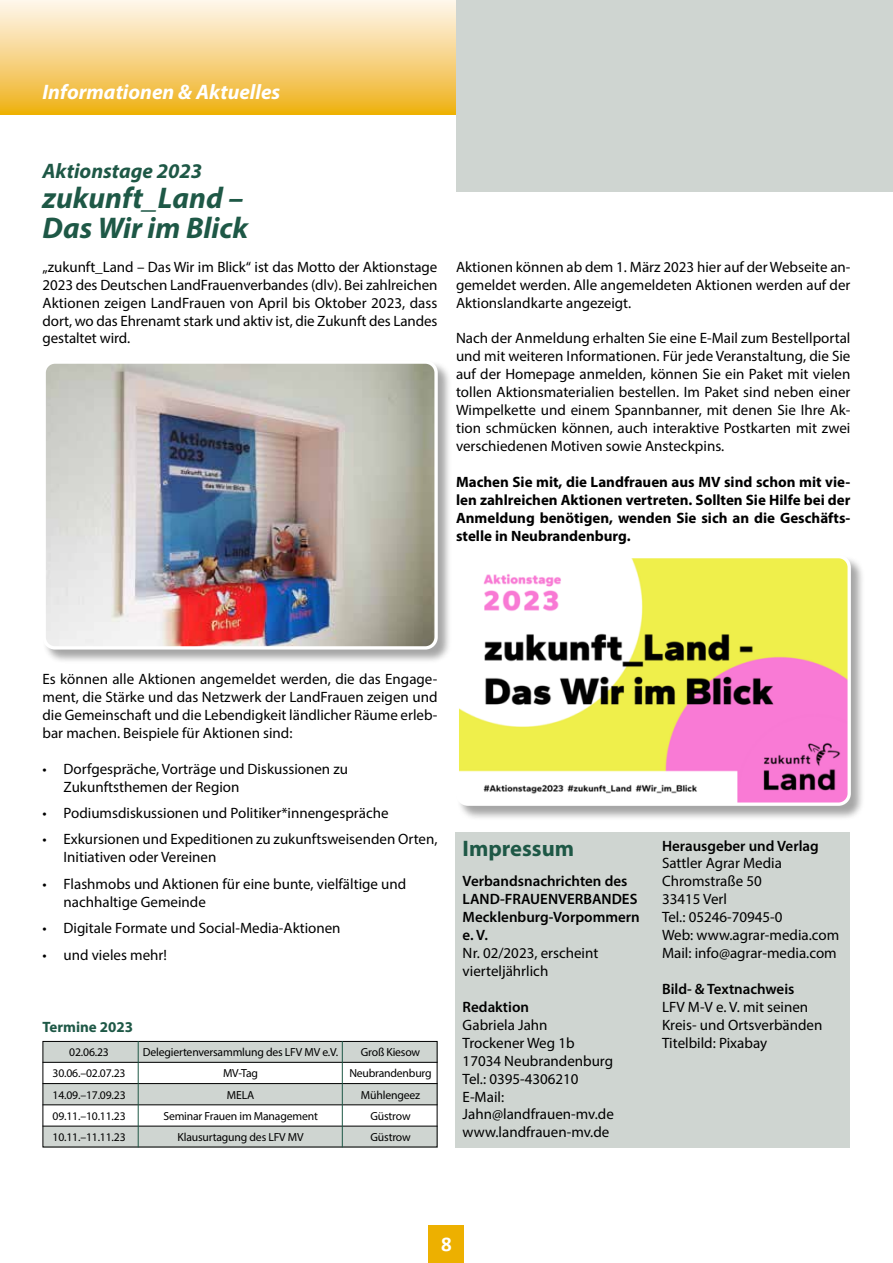
<style>
.page{position:relative;width:893px;height:1263px;background:#fff}
.page>*{position:absolute;margin:0;border:0;box-sizing:border-box;transform-origin:0 0}
.t1{font:italic 700 30px/30px "Myriad Pro";color:#1e5846}
.t2{font:700 22.5px "Myriad Pro";color:#1e5846}
.t3{font:italic 700 21px "Myriad Pro";color:#fff}
.t4{font:italic 700 21px "Myriad Pro";color:#1e5846}
.t5{font:700 21px "Calibri";color:#fff}
.t6{font:15px/18px "Myriad Pro";color:#000}
.t7{font:700 15px/17.9px "Myriad Pro";color:#000;text-align:justify}
.t8{font:600 15px/18px "Myriad Pro";color:#000}
.t9{font:700 15px "Myriad Pro";color:#1e5846}
.t10{font:11.7px "Myriad Pro";letter-spacing:-.015em;color:#000}
</style>
<div class="page">
<div style="left:429px;top:1225px;width:35px;height:38px;background:#edb000"></div>
<div style="left:455px;top:833px;width:395px;height:315px;background:#cfd5d1"></div>
<div style="left:43px;top:1041px;width:394px;height:21px;background:#cfd5d1"></div>
<div style="left:43px;top:1083px;width:394px;height:22px;background:#cfd5d1"></div>
<div style="left:43px;top:1126px;width:394px;height:21px;background:#cfd5d1"></div>
<div style="left:43px;top:1041px;width:394px;height:106px;border:1px solid #000"></div>
<hr style="left:43px;top:1062px;width:394px;height:1px;background:#000">
<hr style="left:43px;top:1083px;width:394px;height:1px;background:#000">
<hr style="left:43px;top:1104px;width:394px;height:1px;background:#000">
<hr style="left:43px;top:1126px;width:394px;height:1px;background:#000">
<hr style="left:138px;top:1041px;width:1px;height:106px;background:#1e5846">
<hr style="left:342px;top:1041px;width:1px;height:106px;background:#1e5846">
<div style="left:43px;top:360px;width:410px;height:304px;background:#000;opacity:.35"></div>
<img style="left:44px;top:363px;width:392px;height:285px">
<div style="left:43px;top:360px;width:395px;height:289px;border:3px solid #fff;border-radius:11px"></div>
<div style="left:456px;top:555px;width:410px;height:265px;background:#000;opacity:.35"></div>
<img style="left:457px;top:557px;width:392px;height:247px">
<div style="left:456px;top:555px;width:395px;height:251px;border:3px solid #fff;border-radius:11px"></div>
<svg style="left:0;top:0;width:456px;height:115px;background:#f6d484"></svg>
<div style="left:456px;top:0;width:437px;height:191px;background:#cfd5d1"></div>
<h3 class="t3" style="left:43px;top:78px;width:239px">Informationen &amp; Aktuelles</h3>
<h3 class="t4" style="left:43px;top:157px;width:161px">Aktionstage 2023</h3>
<h1 class="t1" style="left:43px;top:182px;width:207px">zukunft_Land –<br>Das Wir im Blick</h1>
<p class="t6" style="left:43px;top:257px;width:396px;text-align:justify">„zukunft_Land – Das Wir im Blick“ ist das Motto der Aktionstage 2023 des Deutschen LandFrauenverbandes (dlv). Bei zahlreichen Aktionen zeigen LandFrauen von April bis Oktober 2023, dass dort, wo das Ehrenamt stark und aktiv ist, die Zukunft des Landes gestaltet wird.</p>
<p class="t6" style="left:456px;top:257px;width:396px;text-align:justify">Aktionen können ab dem 1. März 2023 hier auf der Webseite an&shy;gemeldet werden. Alle angemeldeten Aktionen werden auf der Aktionslandkarte angezeigt.</p>
<p class="t6" style="left:456px;top:329px;width:396px;text-align:justify">Nach der Anmeldung erhalten Sie eine E-Mail zum Bestellportal und mit weiteren Informationen. Für jede Veranstaltung, die Sie auf der Homepage anmelden, können Sie ein Paket mit vielen tollen Aktionsmaterialien bestellen. Im Paket sind neben einer Wimpelkette und einem Spannbanner, mit denen Sie Ihre Ak&shy;tion schmücken können, auch interaktive Postkarten mit zwei verschiedenen Motiven sowie Ansteckpins.</p>
<p class="t7" style="left:456px;top:472px;width:396px">Machen Sie mit, die Landfrauen aus MV sind schon mit vie&shy;len zahlreichen Aktionen vertreten. Sollten Sie Hilfe bei der Anmeldung benötigen, wenden Sie sich an die Geschäfts&shy;stelle in Neubrandenburg.</p>
<p class="t6" style="left:43px;top:670px;width:396px;text-align:justify">Es können alle Aktionen angemeldet werden, die das Engage&shy;ment, die Stärke und das Netzwerk der LandFrauen zeigen und die Gemeinschaft und die Lebendigkeit ländlicher Räume erleb&shy;bar machen. Beispiele für Aktionen sind:</p>
<p class="t6" style="left:64px;top:759px;width:286px;text-indent:-21px">• Dorfgespräche, Vorträge und Diskussionen zu<br>Zukunftsthemen der Region</p>
<p class="t6" style="left:43px;top:804px;width:348px">• Podiumsdiskussionen und Politiker*innengespräche</p>
<p class="t6" style="left:64px;top:830px;width:375px;text-indent:-21px">• Exkursionen und Expeditionen zu zukunftsweisenden Orten,<br>Initiativen oder Vereinen</p>
<p class="t6" style="left:64px;top:875px;width:344px;text-indent:-21px">• Flashmobs und Aktionen für eine bunte, vielfältige und nachhaltige Gemeinde</p>
<p class="t6" style="left:43px;top:919px;width:300px">• Digitale Formate und Social-Media-Aktionen</p>
<p class="t6" style="left:43px;top:945px;width:126px">• und vieles mehr!</p>
<p class="t9" style="left:43px;top:1017px;width:92px">Termine 2023</p>
<p class="t10" style="left:69px;top:1045px;width:41px">02.06.23</p>
<p class="t10" style="left:143px;top:1045px;width:197px">Delegiertenversammlung des LFV MV e.V.</p>
<p class="t10" style="left:361px;top:1045px;width:61px">Groß Kiesow</p>
<p class="t10" style="left:53px;top:1066px;width:75px">30.06.–02.07.23</p>
<p class="t10" style="left:223px;top:1066px;width:37px">MV-Tag</p>
<p class="t10" style="left:349px;top:1066px;width:84px">Neubrandenburg</p>
<p class="t10" style="left:53px;top:1087px;width:75px">14.09.–17.09.23</p>
<p class="t10" style="left:227px;top:1087px;width:29px">MELA</p>
<p class="t10" style="left:361px;top:1087px;width:61px">Mühlengeez</p>
<p class="t10" style="left:53px;top:1109px;width:75px">09.11.–10.11.23</p>
<p class="t10" style="left:163px;top:1109px;width:156px">Seminar Frauen im Management</p>
<p class="t10" style="left:370px;top:1109px;width:42px">Güstrow</p>
<p class="t10" style="left:53px;top:1130px;width:75px">10.11.–11.11.23</p>
<p class="t10" style="left:178px;top:1130px;width:128px">Klausurtagung des LFV MV</p>
<p class="t10" style="left:371px;top:1130px;width:42px">Güstrow</p>
<h2 class="t2" style="left:463px;top:834px;width:113px">Impressum</h2>
<p class="t8" style="left:463px;top:872px;width:179px">Verbandsnachrichten des<br>LAND-FRAUENVERBANDES<br>Mecklenburg-Vorpommern e. V.</p>
<p class="t6" style="left:463px;top:944px;width:137px">Nr. 02/2023, erscheint vierteljährlich</p>
<p class="t8" style="left:463px;top:997px;width:68px">Redaktion</p>
<p class="t6" style="left:463px;top:1015px;width:153px">Gabriela Jahn<br>Trockener Weg 1b<br>17034 Neubrandenburg<br>Tel.: 0395-4306210<br>E-Mail:<br>Jahn@landfrauen-mv.de www.landfrauen-mv.de</p>
<p class="t8" style="left:662px;top:836px;width:158px">Herausgeber und Verlag</p>
<p class="t6" style="left:662px;top:854px;width:179px">Sattler Agrar Media<br>Chromstraße 50<br>33415 Verl<br>Tel.: 05246-70945-0<br>Web: www.agrar-media.com<br>Mail: info@agrar-media.com</p>
<p class="t8" style="left:662px;top:979px;width:134px">Bild- &amp; Textnachweis</p>
<p class="t6" style="left:662px;top:998px;width:162px">LFV M-V e. V. mit seinen<br>Kreis- und Ortsverbänden<br>Titelbild: Pixabay</p>
<h3 class="t5" style="left:441px;top:1226px;width:13px">88</h3>
</div>
